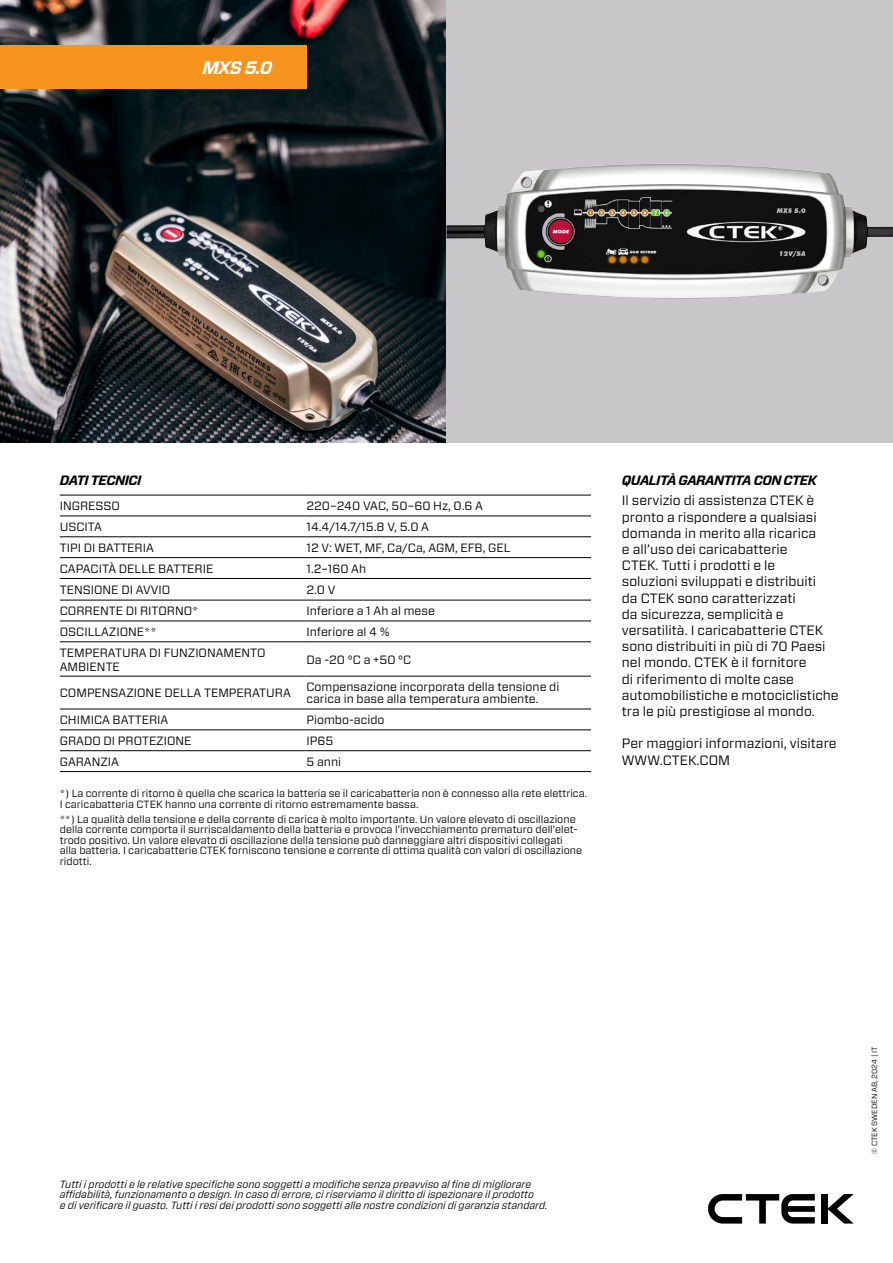
<style>
.page{position:relative;width:893px;height:1263px;background:#fff}
.page>*{position:absolute;margin:0;border:0;box-sizing:border-box;transform-origin:0 0}
.t1{font:italic 700 18px "Forza";color:#fff}
.t2{font:13.5px/16.2px "Forza";color:#000}
.t3{font:italic 700 13.5px "Forza";letter-spacing:-.04em;color:#000}
.t4{font:12px/13.5px "Forza";color:#000}
.t5{font:10.5px/10.5px "Forza";color:#000}
.t6{font:italic 10.5px/10.5px "Forza";color:#000}
.t7{font:7.5px "Forza";color:#000}
</style>
<div class="page">
<img style="left:0;top:0;width:446px;height:442px">
<div style="left:0;top:45px;width:306px;height:44px;background:#f7941e"></div>
<div style="left:821px;top:1194px;width:6px;height:29px;background:#000"></div>
<svg style="left:827px;top:1194px;width:27px;height:29px"></svg>
<svg style="left:708px;top:1194px;width:107px;height:29px"></svg>
<div style="left:446px;top:0;width:447px;height:442px;background:#c8c6c9"></div>
<img style="left:446px;top:164px;width:447px;height:135px">
<hr style="left:60px;top:600px;width:246px;height:1px;background:#000">
<hr style="left:306px;top:600px;width:285px;height:1px;background:#000">
<hr style="left:60px;top:578px;width:246px;height:1px;background:#000">
<hr style="left:306px;top:578px;width:285px;height:1px;background:#000">
<hr style="left:60px;top:729px;width:246px;height:1px;background:#000">
<hr style="left:306px;top:729px;width:285px;height:1px;background:#000">
<hr style="left:60px;top:750px;width:246px;height:1px;background:#000">
<hr style="left:306px;top:750px;width:285px;height:1px;background:#000">
<hr style="left:60px;top:771px;width:246px;height:1px;background:#000">
<hr style="left:306px;top:771px;width:285px;height:1px;background:#000">
<hr style="left:60px;top:620px;width:246px;height:1px;background:#000">
<hr style="left:306px;top:620px;width:285px;height:1px;background:#000">
<hr style="left:60px;top:641px;width:246px;height:1px;background:#000">
<hr style="left:306px;top:641px;width:285px;height:1px;background:#000">
<hr style="left:60px;top:676px;width:246px;height:1px;background:#000">
<hr style="left:306px;top:676px;width:285px;height:1px;background:#000">
<hr style="left:60px;top:709px;width:246px;height:1px;background:#000">
<hr style="left:306px;top:709px;width:285px;height:1px;background:#000">
<hr style="left:60px;top:557px;width:246px;height:1px;background:#000">
<hr style="left:306px;top:557px;width:285px;height:1px;background:#000">
<hr style="left:60px;top:536px;width:246px;height:1px;background:#000">
<hr style="left:306px;top:536px;width:285px;height:1px;background:#000">
<hr style="left:60px;top:495px;width:246px;height:1px;background:#000">
<hr style="left:306px;top:495px;width:285px;height:1px;background:#000">
<hr style="left:60px;top:515px;width:246px;height:1px;background:#000">
<hr style="left:306px;top:515px;width:285px;height:1px;background:#000">
<h1 class="t1" style="left:202px;top:56px;width:83px">MXS 5.0 2</h1>
<p class="t3" style="left:60px;top:471px;width:83px">DATI TECNICI</p>
<p class="t4" style="left:60px;top:499px;width:62px">INGRESSO</p>
<p class="t4" style="left:306px;top:499px;width:178px">220–240 VAC, 50–60 Hz, 0.6 A</p>
<p class="t4" style="left:60px;top:520px;width:44px">USCITA</p>
<p class="t4" style="left:306px;top:520px;width:124px">14.4/14.7/15.8 V, 5.0 A</p>
<p class="t4" style="left:60px;top:541px;width:96px">TIPI DI BATTERIA</p>
<p class="t4" style="left:306px;top:541px;width:206px">12 V: WET, MF, Ca/Ca, AGM, EFB, GEL</p>
<p class="t4" style="left:60px;top:562px;width:155px">CAPACITÀ DELLE BATTERIE</p>
<p class="t4" style="left:306px;top:562px;width:61px">1.2–160 Ah</p>
<p class="t4" style="left:60px;top:583px;width:112px">TENSIONE DI AVVIO</p>
<p class="t4" style="left:306px;top:583px;width:31px">2.0 V</p>
<p class="t4" style="left:60px;top:604px;width:140px">CORRENTE DI RITORNO*</p>
<p class="t4" style="left:306px;top:604px;width:130px">Inferiore a 1 Ah al mese</p>
<p class="t4" style="left:60px;top:625px;width:98px">OSCILLAZIONE**</p>
<p class="t4" style="left:306px;top:625px;width:85px">Inferiore al 4 %</p>
<p class="t4" style="left:60px;top:646px;width:207px">TEMPERATURA DI FUNZIONAMENTO<br>AMBIENTE</p>
<p class="t4" style="left:306px;top:653px;width:106px">Da -20 °C a +50 °C</p>
<p class="t4" style="left:60px;top:686px;width:232px">COMPENSAZIONE DELLA TEMPERATURA</p>
<p class="t4" style="left:306px;top:681px;width:254px;line-height:12px">Compensazione incorporata della tensione di carica in base alla temperatura ambiente.</p>
<p class="t4" style="left:60px;top:713px;width:110px">CHIMICA BATTERIA</p>
<p class="t4" style="left:306px;top:713px;width:80px">Piombo-acido</p>
<p class="t4" style="left:60px;top:734px;width:133px">GRADO DI PROTEZIONE</p>
<p class="t4" style="left:306px;top:734px;width:28px">IP65</p>
<p class="t4" style="left:60px;top:755px;width:61px">GARANZIA</p>
<p class="t4" style="left:306px;top:755px;width:36px">5 anni</p>
<p class="t5" style="left:60px;top:788px;width:529px">*) La corrente di ritorno è quella che scarica la batteria se il caricabatteria non è connesso alla rete elettrica.<br>I caricabatteria CTEK hanno una corrente di ritorno estremamente bassa.</p>
<p class="t5" style="left:60px;top:814px;width:524px">**) La qualità della tensione e della corrente di carica è molto importante. Un valore elevato di oscillazione della corrente comporta il surriscaldamento della batteria e provoca l’invecchiamento prematuro dell’elet&shy;trodo positivo. Un valore elevato di oscillazione della tensione può danneggiare altri dispositivi collegati alla batteria. I caricabatterie CTEK forniscono tensione e corrente di ottima qualità con valori di oscillazione ridotti.</p>
<p class="t3" style="left:622px;top:471px;width:197px">QUALITÀ GARANTITA CON CTEK</p>
<p class="t2" style="left:622px;top:492px;width:218px">Il servizio di assistenza CTEK è pronto a rispondere a qualsiasi domanda in merito alla ricarica<br>e all’uso dei caricabatterie<br>CTEK. Tutti i prodotti e le<br>soluzioni sviluppati e distribuiti<br>da CTEK sono caratterizzati<br>da sicurezza, semplicità e versatilità. I caricabatterie CTEK sono distribuiti in più di 70 Paesi nel mondo. CTEK è il fornitore<br>di riferimento di molte case automobilistiche e motociclistiche tra le più prestigiose al mondo.</p>
<p class="t2" style="left:622px;top:735px;width:216px">Per maggiori informazioni, visitare<br>WWW.CTEK.COM</p>
<p class="t6" style="left:60px;top:1179px;width:489px">Tutti i prodotti e le relative specifiche sono soggetti a modifiche senza preavviso al fine di migliorare affidabilità, funzionamento o design. In caso di errore, ci riserviamo il diritto di ispezionare il prodotto<br>e di verificare il guasto. Tutti i resi dei prodotti sono soggetti alle nostre condizioni di garanzia standard.</p>
<p class="t7" style="left:870px;top:1153px;width:108px;rotate:-90deg">© CTEK SWEDEN AB, 2024 | IT</p>
</div>
